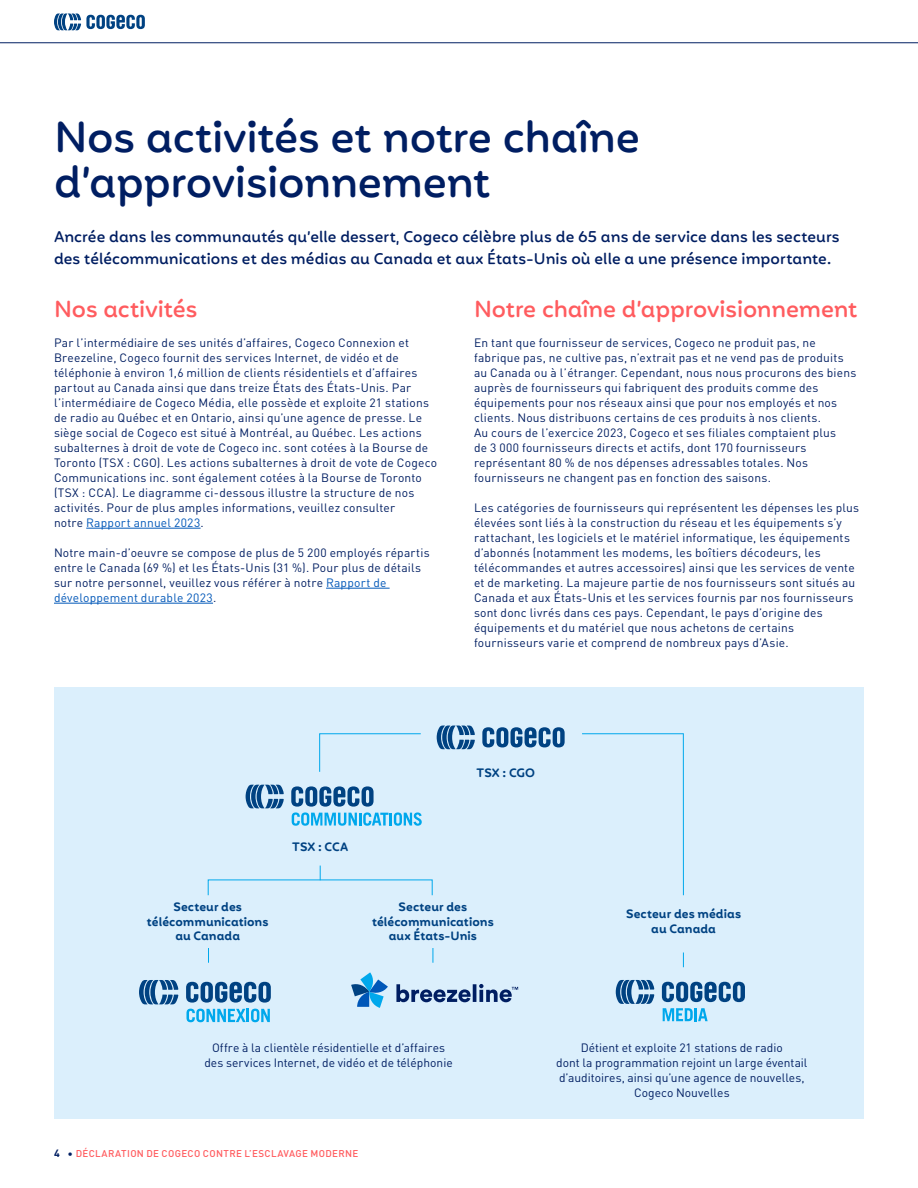
<style>
.page{position:relative;width:918px;height:1188px;background:#fff}
.page>*{position:absolute;margin:0;border:0;box-sizing:border-box;transform-origin:0 0}
.Niveau2{font:500 42px/45px "Mohr Rounded Alt";letter-spacing:-.015em;color:#001e62}
.Niveau3{font:500 22.5px "Mohr Rounded Alt";letter-spacing:-.01em;color:#ff5c5f}
.Intro{font:500 15px/22.5px "Mohr Rounded Alt";color:#001e62}
.TexteCourant{font:12px/15px "DIN Pro";letter-spacing:.015em;color:#001e62}
.Texte_continu{font:12px/15px "DIN Pro";color:#001e62;text-align:center}
.t1{font:600 11.85px/14.7px "Mohr Rounded Alt";letter-spacing:.005em;color:#004282;text-align:center}
.t2{font:500 9.75px "DIN Pro";letter-spacing:.035em;color:#ff5c5f}
.s1{color:#0057b8}
.s2{font-weight:700;font-size:10.5px;color:#001e62}
.s3{font-weight:400;font-size:10.5px;color:#001e62}
</style>
<div class="page">
<hr style="left:0;top:42px;width:918px;height:1px;background:#001e62">
<svg style="left:54px;top:14px;width:91px;height:16px"></svg>
<hr style="left:86px;top:528px;width:115px;height:1px;background:#0057b8">
<hr style="left:326px;top:588px;width:64px;height:1px;background:#0057b8">
<hr style="left:54px;top:603px;width:159px;height:1px;background:#0057b8">
<div style="left:54px;top:688px;width:810px;height:431px;background:#dbeffc"></div>
<svg style="left:246px;top:785px;width:38px;height:23px"></svg>
<svg style="left:291px;top:786px;width:131px;height:40px"></svg>
<svg style="left:437px;top:726px;width:38px;height:23px"></svg>
<svg style="left:482px;top:727px;width:83px;height:20px"></svg>
<svg style="left:663px;top:1008px;width:45px;height:13px"></svg>
<svg style="left:616px;top:980px;width:38px;height:24px"></svg>
<svg style="left:662px;top:982px;width:83px;height:20px"></svg>
<hr style="left:582px;top:733px;width:101px;height:1px;background:#00a8ec">
<hr style="left:683px;top:733px;width:1px;height:162px;background:#00a8ec">
<svg style="left:320px;top:866px;width:1px;height:14px"></svg>
<svg style="left:208px;top:948px;width:1px;height:15px"></svg>
<svg style="left:433px;top:948px;width:1px;height:15px"></svg>
<svg style="left:683px;top:953px;width:1px;height:14px"></svg>
<svg style="left:319px;top:733px;width:102px;height:39px"></svg>
<svg style="left:186px;top:1009px;width:84px;height:13px"></svg>
<svg style="left:139px;top:980px;width:39px;height:24px"></svg>
<svg style="left:186px;top:982px;width:85px;height:21px"></svg>
<svg style="left:396px;top:984px;width:122px;height:18px"></svg>
<svg style="left:351px;top:972px;width:37px;height:36px"></svg>
<p class="Niveau2" style="left:54px;top:115px;width:588px">Nos activités et notre chaîne d’approvisionnement</p>
<p class="Intro" style="left:54px;top:225px;width:787px">Ancrée dans les communautés qu’elle dessert, Cogeco célèbre plus de 65 ans de service dans les secteurs des télécommunications et des médias au Canada et aux États-Unis où elle a une présence importante.</p>
<p class="Niveau3" style="left:54px;top:296px;width:145px">Nos activités</p>
<p class="TexteCourant" style="left:54px;top:334px;width:385px">Par l’intermédiaire de ses unités d’affaires, Cogeco Connexion et Breezeline, Cogeco fournit des services Internet, de vidéo et de téléphonie à environ 1,6 million de clients résidentiels et d’affaires partout au Canada ainsi que dans treize États des États-Unis. Par l’intermédiaire de Cogeco Média, elle possède et exploite 21 stations de radio au Québec et en Ontario, ainsi qu’une agence de presse. Le siège social de Cogeco est situé à Montréal, au Québec. Les actions subalternes à droit de vote de Cogeco inc. sont cotées à la Bourse de Toronto (TSX : CGO). Les actions subalternes à droit de vote de Cogeco Communications inc. sont également cotées à la Bourse de Toronto (TSX : CCA). Le diagramme ci-dessous illustre la structure de nos activités. Pour de plus amples informations, veuillez consulter<br>notre <span class="s1">Rapport annuel 2023</span>.</p>
<p class="TexteCourant" style="left:54px;top:544px;width:377px">Notre main-d’oeuvre se compose de plus de 5 200 employés répartis entre le Canada (69 %) et les États-Unis (31 %). Pour plus de détails sur notre personnel, veuillez vous référer à notre <span class="s1">Rapport de développement durable 2023</span>.</p>
<p class="Niveau3" style="left:474px;top:296px;width:385px">Notre chaîne d’approvisionnement</p>
<p class="TexteCourant" style="left:474px;top:334px;width:384px">En tant que fournisseur de services, Cogeco ne produit pas, ne fabrique pas, ne cultive pas, n’extrait pas et ne vend pas de produits au Canada ou à l’étranger. Cependant, nous nous procurons des biens auprès de fournisseurs qui fabriquent des produits comme des équipements pour nos réseaux ainsi que pour nos employés et nos clients. Nous distribuons certains de ces produits à nos clients.<br>Au cours de l’exercice 2023, Cogeco et ses filiales comptaient plus<br>de 3 000 fournisseurs directs et actifs, dont 170 fournisseurs représentant 80 % de nos dépenses adressables totales. Nos fournisseurs ne changent pas en fonction des saisons.</p>
<p class="TexteCourant" style="left:474px;top:499px;width:387px">Les catégories de fournisseurs qui représentent les dépenses les plus élevées sont liés à la construction du réseau et les équipements s’y rattachant, les logiciels et le matériel informatique, les équipements d’abonnés (notamment les modems, les boîtiers décodeurs, les télécommandes et autres accessoires) ainsi que les services de vente et de marketing. La majeure partie de nos fournisseurs sont situés au Canada et aux États-Unis et les services fournis par nos fournisseurs sont donc livrés dans ces pays. Cependant, le pays d’origine des équipements et du matériel que nous achetons de certains fournisseurs varie et comprend de nombreux pays d’Asie.</p>
<p class="t1" style="left:477px;top:766px;width:60px">TSX : CGO</p>
<p class="t1" style="left:147px;top:900px;width:123px">Secteur des télécommunications au Canada</p>
<p class="t1" style="left:292px;top:839px;width:58px">TSX : CCA</p>
<p class="t1" style="left:372px;top:900px;width:123px">Secteur des télécommunications aux États-Unis</p>
<p class="t1" style="left:626px;top:907px;width:117px">Secteur des médias au Canada</p>
<p class="Texte_continu" style="left:204px;top:1039px;width:250px">Offre à la clientèle résidentielle et d’affaires des services Internet, de vidéo et de téléphonie</p>
<p class="t2" style="left:54px;top:1146px;width:306px"><span class="s2">4</span> <span class="s3">•</span> DÉCLARATION DE COGECO CONTRE L’ESCLAVAGE MODERNE</p>
<p class="Texte_continu" style="left:556px;top:1039px;width:253px">Détient et exploite 21 stations de radio<br>dont la programmation rejoint un large éventail d’auditoires, ainsi qu’une agence de nouvelles, Cogeco Nouvelles</p>
</div>
